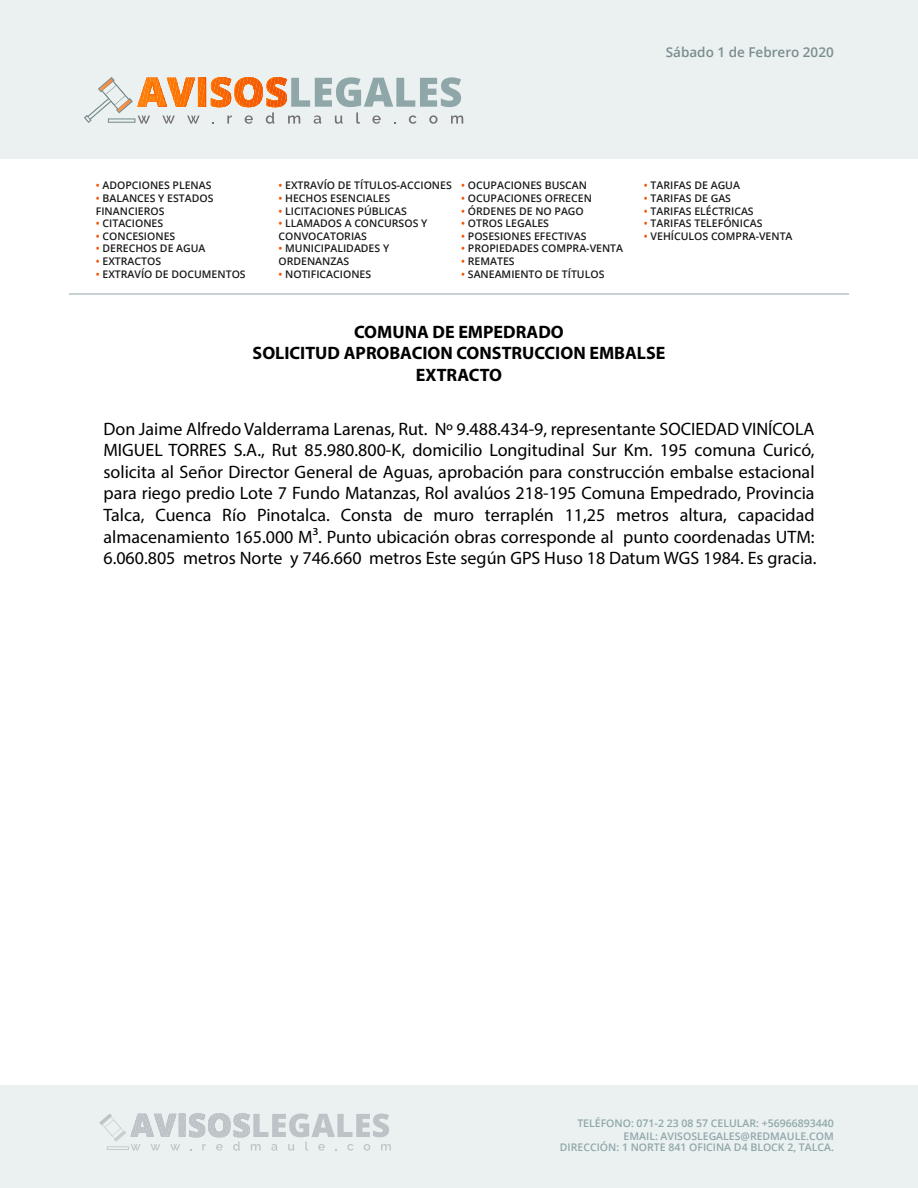
<style>
.page{position:relative;width:918px;height:1188px;background:#fff}
.page>*{position:absolute;margin:0;border:0;box-sizing:border-box;transform-origin:0 0}
.t1{font:18px/21.6px "Myriad Pro";color:#000;text-align:justify}
.t2{font:700 18px/21.6px "Myriad Pro";color:#000;text-align:center}
.t3{font:600 13.5px "Open Sans";color:#7a8d8e}
.t4{font:600 10.5px/12.6px "Open Sans";color:#1b1b1b}
.t5{font:600 10.5px/12.6px "Open Sans";color:#8fa7a8;text-align:right}
.s1{color:#f25300}
</style>
<div class="page">
<div style="left:0;top:0;width:918px;height:159px;background:#ebf0f1"></div>
<svg style="left:84px;top:77px;width:379px;height:47px"></svg>
<svg style="left:108px;top:118px;width:27px;height:5px"></svg>
<div style="left:0;top:1086px;width:918px;height:102px;background:#ebf0f1"></div>
<svg style="left:99px;top:1113px;width:292px;height:38px"></svg>
<svg style="left:107px;top:1146px;width:22px;height:4px"></svg>
<hr style="left:69px;top:294px;width:780px;height:1px;background:#8fa7a8">
<p class="t3" style="left:666px;top:43px;width:169px">Sábado 1 de Febrero 2020</p>
<p class="t4" style="left:96px;top:179px;width:117px"><span class="s1">•</span> ADOPCIONES PLENAS</p>
<p class="t4" style="left:96px;top:192px;width:119px"><span class="s1">•</span> BALANCES Y ESTADOS<br>FINANCIEROS</p>
<p class="t4" style="left:96px;top:217px;width:69px"><span class="s1">•</span> CITACIONES</p>
<p class="t4" style="left:96px;top:230px;width:81px"><span class="s1">•</span> CONCESIONES</p>
<p class="t4" style="left:96px;top:242px;width:111px"><span class="s1">•</span> DERECHOS DE AGUA</p>
<p class="t4" style="left:96px;top:255px;width:67px"><span class="s1">•</span> EXTRACTOS</p>
<p class="t4" style="left:96px;top:267px;width:151px"><span class="s1">•</span> EXTRAVÍO DE DOCUMENTOS</p>
<p class="t4" style="left:279px;top:179px;width:175px"><span class="s1">•</span> EXTRAVÍO DE TÍTULOS-ACCIONES</p>
<p class="t4" style="left:279px;top:192px;width:113px"><span class="s1">•</span> HECHOS ESENCIALES</p>
<p class="t4" style="left:279px;top:204px;width:130px"><span class="s1">•</span> LICITACIONES PÚBLICAS</p>
<p class="t4" style="left:279px;top:217px;width:150px"><span class="s1">•</span> LLAMADOS A CONCURSOS Y<br>CONVOCATORIAS</p>
<p class="t4" style="left:279px;top:242px;width:112px"><span class="s1">•</span> MUNICIPALIDADES Y<br>ORDENANZAS</p>
<p class="t4" style="left:279px;top:267px;width:94px"><span class="s1">•</span> NOTIFICACIONES</p>
<p class="t4" style="left:461px;top:179px;width:127px"><span class="s1">•</span> OCUPACIONES BUSCAN</p>
<p class="t4" style="left:461px;top:192px;width:132px"><span class="s1">•</span> OCUPACIONES OFRECEN</p>
<p class="t4" style="left:461px;top:204px;width:124px"><span class="s1">•</span> ÓRDENES DE NO PAGO</p>
<p class="t4" style="left:461px;top:217px;width:89px"><span class="s1">•</span> OTROS LEGALES</p>
<p class="t4" style="left:461px;top:230px;width:127px"><span class="s1">•</span> POSESIONES EFECTIVAS</p>
<p class="t4" style="left:461px;top:242px;width:163px"><span class="s1">•</span> PROPIEDADES COMPRA-VENTA</p>
<p class="t4" style="left:461px;top:255px;width:55px"><span class="s1">•</span> REMATES</p>
<p class="t4" style="left:461px;top:267px;width:145px"><span class="s1">•</span> SANEAMIENTO DE TÍTULOS</p>
<p class="t4" style="left:644px;top:179px;width:98px"><span class="s1">•</span> TARIFAS DE AGUA</p>
<p class="t4" style="left:644px;top:192px;width:89px"><span class="s1">•</span> TARIFAS DE GAS</p>
<p class="t4" style="left:644px;top:204px;width:111px"><span class="s1">•</span> TARIFAS ELÉCTRICAS</p>
<p class="t4" style="left:644px;top:217px;width:120px"><span class="s1">•</span> TARIFAS TELEFÓNICAS</p>
<p class="t4" style="left:644px;top:230px;width:150px"><span class="s1">•</span> VEHÍCULOS COMPRA-VENTA</p>
<p class="t2" style="left:253px;top:320px;width:414px">COMUNA DE EMPEDRADO<br>SOLICITUD APROBACION CONSTRUCCION EMBALSE<br>EXTRACTO</p>
<p class="t1" style="left:103px;top:417px;width:715px">Don Jaime Alfredo Valderrama Larenas, Rut. Nº 9.488.434-9, representante SOCIEDAD VINÍCOLA MIGUEL TORRES S.A., Rut 85.980.800-K, domicilio Longitudinal Sur Km. 195 comuna Curicó, solicita al Señor Director General de Aguas, aprobación para construcción embalse estacional para riego predio Lote 7 Fundo Matanzas, Rol avalúos 218-195 Comuna Empedrado, Provincia Talca, Cuenca Río Pinotalca. Consta de muro terraplén 11,25 metros altura, capacidad almacenamiento 165.000 M³. Punto ubicación obras corresponde al punto coordenadas UTM:<br>6.060.805 metros Norte y 746.660 metros Este según GPS Huso 18 Datum WGS 1984. Es gracia.</p>
<p class="t5" style="left:577px;top:1117px;width:258px">TELÉFONO: 071-2 23 08 57 CELULAR: +56966893440<br>EMAIL: AVISOSLEGALES@REDMAULE.COM</p>
<p class="t5" style="left:560px;top:1141px;width:276px">DIRECCIÓN: 1 NORTE 841 OFICINA D4 BLOCK 2, TALCA.</p>
</div>
